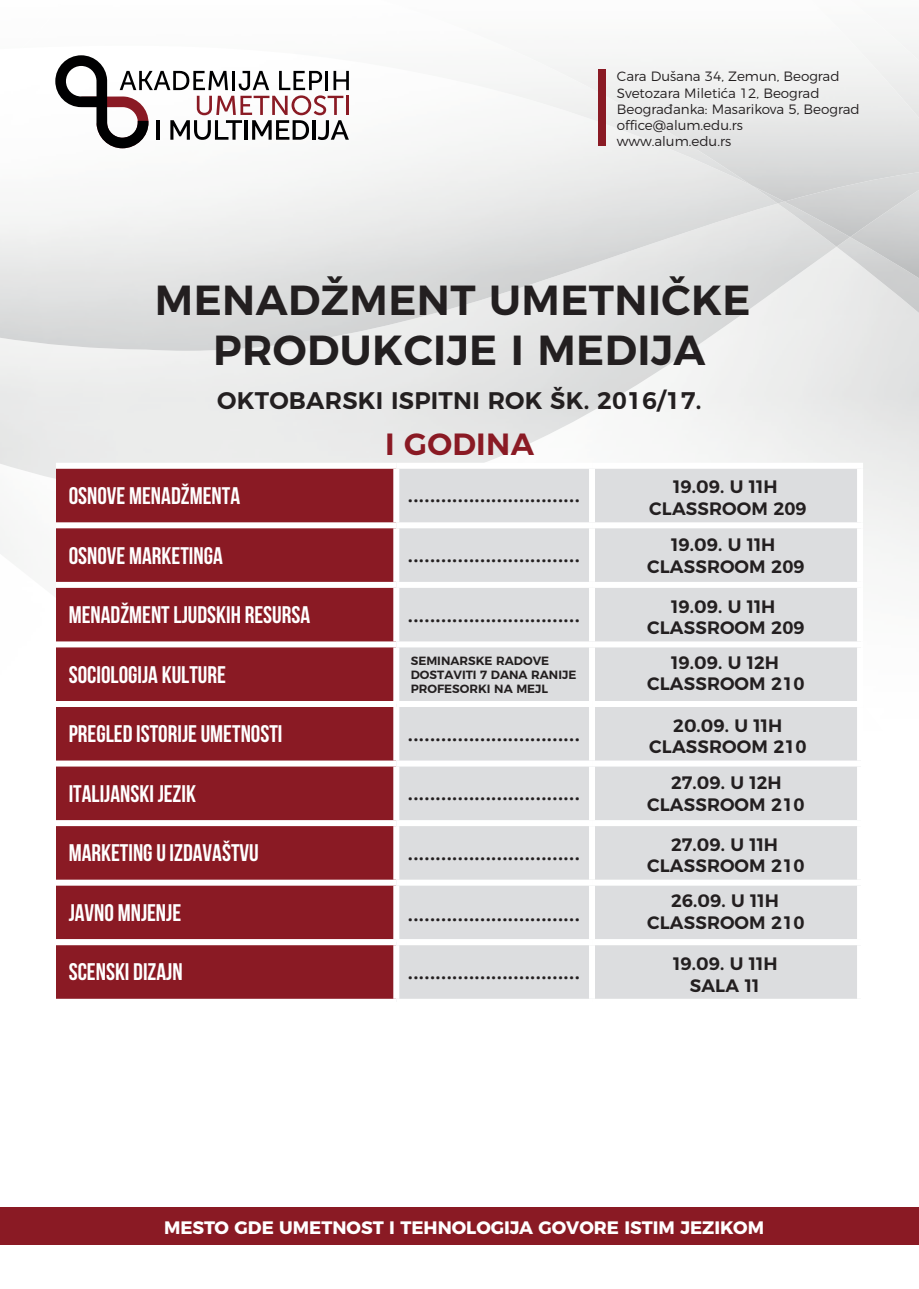
<style>
.page{position:relative;width:919px;height:1289px;background:#fff}
.page>*{position:absolute;margin:0;border:0;box-sizing:border-box;transform-origin:0 0}
.t1{font:600 42px/50.4px "Montserrat";letter-spacing:.01em;color:#231f20;text-align:center}
.t2{font:600 30.6px "Montserrat";letter-spacing:.01em;color:#8a1a24}
.t3{font:700 24px "Bebas Neue";color:#fff}
.t4{font:600 24px "Montserrat";letter-spacing:.01em;color:#231f20}
.t5{font:700 18px "Open Sans";color:#231f20}
.t6{font:600 18px/21.6px "Montserrat";letter-spacing:.005em;color:#231f20;text-align:center}
.t7{font:700 18px "Montserrat";color:#fff}
.t8{font:300 13.5px/16.2px "Montserrat";color:#231f20}
.t9{font:600 12px/14.4px "Montserrat";color:#231f20}
</style>
<div class="page">
<img style="left:836px;top:247px;width:82px;height:71px">
<img style="left:850px;top:237px;width:68px;height:45px">
<img style="left:777px;top:203px;width:73px;height:44px">
<img style="left:784px;top:202px;width:134px;height:35px">
<img style="left:0;top:202px;width:777px;height:149px">
<img style="left:751px;top:202px;width:33px;height:1px">
<img style="left:119px;top:58px;width:799px;height:144px">
<div style="left:725px;top:58px;width:193px;height:66px;background:#edeeed"></div>
<div style="left:743px;top:38px;width:175px;height:28px;background:#f5f6f5"></div>
<div style="left:0;top:1207px;width:918px;height:37px;background:#8a1a24"></div>
<svg style="left:55px;top:55px;width:294px;height:93px"></svg>
<div style="left:598px;top:69px;width:7px;height:76px;background:#8a1a24"></div>
<div style="left:56px;top:644px;width:340px;height:60px;background:#8a1a24"></div>
<div style="left:56px;top:585px;width:340px;height:59px;background:#8a1a24"></div>
<div style="left:56px;top:525px;width:340px;height:60px;background:#8a1a24"></div>
<div style="left:56px;top:466px;width:340px;height:59px;background:#8a1a24"></div>
<div style="left:592px;top:644px;width:268px;height:60px;background:#dcdddf"></div>
<div style="left:396px;top:644px;width:196px;height:60px;background:#dcdddf"></div>
<div style="left:592px;top:585px;width:268px;height:59px;background:#dcdddf"></div>
<div style="left:396px;top:585px;width:196px;height:59px;background:#dcdddf"></div>
<div style="left:592px;top:525px;width:268px;height:60px;background:#dcdddf"></div>
<div style="left:396px;top:525px;width:196px;height:60px;background:#dcdddf"></div>
<div style="left:592px;top:466px;width:268px;height:59px;background:#dcdddf"></div>
<div style="left:396px;top:466px;width:196px;height:59px;background:#dcdddf"></div>
<div style="left:589px;top:469px;width:6px;height:53px;background:#fff"></div>
<div style="left:56px;top:522px;width:340px;height:6px;background:#fff"></div>
<div style="left:396px;top:522px;width:196px;height:6px;background:#fff"></div>
<div style="left:592px;top:522px;width:271px;height:6px;background:#fff"></div>
<div style="left:589px;top:528px;width:6px;height:54px;background:#fff"></div>
<div style="left:56px;top:582px;width:340px;height:6px;background:#fff"></div>
<div style="left:396px;top:582px;width:196px;height:6px;background:#fff"></div>
<div style="left:592px;top:582px;width:271px;height:6px;background:#fff"></div>
<div style="left:589px;top:588px;width:6px;height:53px;background:#fff"></div>
<div style="left:56px;top:641px;width:340px;height:6px;background:#fff"></div>
<div style="left:396px;top:641px;width:196px;height:6px;background:#fff"></div>
<div style="left:592px;top:641px;width:271px;height:6px;background:#fff"></div>
<div style="left:589px;top:647px;width:6px;height:54px;background:#fff"></div>
<div style="left:56px;top:463px;width:340px;height:6px;background:#fff"></div>
<div style="left:396px;top:463px;width:196px;height:6px;background:#fff"></div>
<div style="left:393px;top:469px;width:6px;height:53px;background:#fff"></div>
<div style="left:592px;top:463px;width:271px;height:6px;background:#fff"></div>
<div style="left:857px;top:469px;width:6px;height:53px;background:#fff"></div>
<div style="left:393px;top:528px;width:6px;height:54px;background:#fff"></div>
<div style="left:857px;top:528px;width:6px;height:54px;background:#fff"></div>
<div style="left:393px;top:588px;width:6px;height:53px;background:#fff"></div>
<div style="left:857px;top:588px;width:6px;height:53px;background:#fff"></div>
<div style="left:393px;top:647px;width:6px;height:54px;background:#fff"></div>
<div style="left:857px;top:647px;width:6px;height:54px;background:#fff"></div>
<div style="left:56px;top:882px;width:340px;height:60px;background:#8a1a24"></div>
<div style="left:56px;top:823px;width:340px;height:59px;background:#8a1a24"></div>
<div style="left:56px;top:763px;width:340px;height:60px;background:#8a1a24"></div>
<div style="left:56px;top:704px;width:340px;height:59px;background:#8a1a24"></div>
<div style="left:592px;top:882px;width:268px;height:60px;background:#dcdddf"></div>
<div style="left:396px;top:882px;width:196px;height:60px;background:#dcdddf"></div>
<div style="left:592px;top:823px;width:268px;height:59px;background:#dcdddf"></div>
<div style="left:396px;top:823px;width:196px;height:59px;background:#dcdddf"></div>
<div style="left:592px;top:763px;width:268px;height:60px;background:#dcdddf"></div>
<div style="left:396px;top:763px;width:196px;height:60px;background:#dcdddf"></div>
<div style="left:592px;top:704px;width:268px;height:59px;background:#dcdddf"></div>
<div style="left:396px;top:704px;width:196px;height:59px;background:#dcdddf"></div>
<div style="left:589px;top:707px;width:6px;height:53px;background:#fff"></div>
<div style="left:56px;top:760px;width:340px;height:6px;background:#fff"></div>
<div style="left:396px;top:760px;width:196px;height:6px;background:#fff"></div>
<div style="left:592px;top:760px;width:271px;height:6px;background:#fff"></div>
<div style="left:589px;top:766px;width:6px;height:54px;background:#fff"></div>
<div style="left:56px;top:820px;width:340px;height:6px;background:#fff"></div>
<div style="left:396px;top:820px;width:196px;height:6px;background:#fff"></div>
<div style="left:592px;top:820px;width:271px;height:6px;background:#fff"></div>
<div style="left:589px;top:826px;width:6px;height:53px;background:#fff"></div>
<div style="left:56px;top:879px;width:340px;height:6px;background:#fff"></div>
<div style="left:396px;top:879px;width:196px;height:6px;background:#fff"></div>
<div style="left:592px;top:879px;width:271px;height:6px;background:#fff"></div>
<div style="left:589px;top:885px;width:6px;height:54px;background:#fff"></div>
<div style="left:56px;top:701px;width:340px;height:6px;background:#fff"></div>
<div style="left:396px;top:701px;width:196px;height:6px;background:#fff"></div>
<div style="left:393px;top:707px;width:6px;height:53px;background:#fff"></div>
<div style="left:592px;top:701px;width:271px;height:6px;background:#fff"></div>
<div style="left:857px;top:707px;width:6px;height:53px;background:#fff"></div>
<div style="left:393px;top:766px;width:6px;height:54px;background:#fff"></div>
<div style="left:857px;top:766px;width:6px;height:54px;background:#fff"></div>
<div style="left:393px;top:826px;width:6px;height:53px;background:#fff"></div>
<div style="left:857px;top:826px;width:6px;height:53px;background:#fff"></div>
<div style="left:393px;top:885px;width:6px;height:54px;background:#fff"></div>
<div style="left:857px;top:885px;width:6px;height:54px;background:#fff"></div>
<div style="left:56px;top:942px;width:340px;height:59px;background:#8a1a24"></div>
<div style="left:592px;top:942px;width:268px;height:59px;background:#dcdddf"></div>
<div style="left:396px;top:942px;width:196px;height:59px;background:#dcdddf"></div>
<div style="left:589px;top:945px;width:6px;height:53px;background:#fff"></div>
<div style="left:56px;top:998px;width:340px;height:6px;background:#fff"></div>
<div style="left:396px;top:998px;width:196px;height:6px;background:#fff"></div>
<div style="left:592px;top:998px;width:271px;height:6px;background:#fff"></div>
<div style="left:56px;top:939px;width:340px;height:6px;background:#fff"></div>
<div style="left:396px;top:939px;width:196px;height:6px;background:#fff"></div>
<div style="left:393px;top:945px;width:6px;height:53px;background:#fff"></div>
<div style="left:592px;top:939px;width:271px;height:6px;background:#fff"></div>
<div style="left:857px;top:945px;width:6px;height:53px;background:#fff"></div>
<p class="t8" style="left:617px;top:67px;width:244px">Cara Dušana 34, Zemun, Beograd<br>Svetozara Miletića 12, Beograd<br>Beograđanka: Masarikova 5, Beograd office@alum.edu.rs www.alum.edu.rs</p>
<h1 class="t1" style="left:155px;top:271px;width:597px">MENADŽMENT UMETNIČKE<br>PRODUKCIJE I MEDIJA</h1>
<h3 class="t4" style="left:217px;top:381px;width:486px">OKTOBARSKI ISPITNI ROK ŠK. 2016/17.</h3>
<h3 class="t3" style="left:69px;top:482px;width:173px">OSNOVE MENADŽMENTA</h3>
<h3 class="t3" style="left:69px;top:542px;width:156px">OSNOVE MARKETINGA</h3>
<h3 class="t3" style="left:69px;top:601px;width:243px">MENADŽMENT LJUDSKIH RESURSA</h3>
<h3 class="t3" style="left:69px;top:661px;width:159px">SOCIOLOGIJA KULTURE</h3>
<h3 class="t3" style="left:69px;top:720px;width:215px">PREGLED ISTORIJE UMETNOSTI</h3>
<h3 class="t3" style="left:69px;top:780px;width:129px">ITALIJANSKI JEZIK</h3>
<h3 class="t3" style="left:69px;top:839px;width:192px">MARKETING U IZDAVAŠTVU</h3>
<h3 class="t3" style="left:69px;top:900px;width:114px">JAVNO MNJENJE</h3>
<h3 class="t3" style="left:69px;top:958px;width:115px">SCENSKI DIZAJN</h3>
<h2 class="t2" style="left:385px;top:419px;width:150px">I GODINA</h2>
<p class="t5" style="left:408px;top:483px;width:173px">...............................</p>
<p class="t5" style="left:408px;top:542px;width:173px">...............................</p>
<p class="t5" style="left:408px;top:602px;width:173px">...............................</p>
<p class="t9" style="left:411px;top:652px;width:167px">SEMINARSKE RADOVE<br>DOSTAVITI 7 DANA RANIJE<br>PROFESORKI NA MEJL</p>
<p class="t5" style="left:408px;top:721px;width:173px">...............................</p>
<p class="t5" style="left:408px;top:781px;width:173px">...............................</p>
<p class="t5" style="left:408px;top:840px;width:173px">...............................</p>
<p class="t5" style="left:408px;top:902px;width:173px">...............................</p>
<p class="t5" style="left:408px;top:959px;width:173px">...............................</p>
<p class="t6" style="left:649px;top:475px;width:159px">19.09. U 11H<br>CLASSROOM 209</p>
<p class="t6" style="left:647px;top:532px;width:159px">19.09. U 11H<br>CLASSROOM 209</p>
<p class="t6" style="left:671px;top:594px;width:106px">19.09. U 11H</p>
<p class="t6" style="left:647px;top:615px;width:159px">CLASSROOM 209</p>
<p class="t6" style="left:647px;top:650px;width:159px">19.09. U 12H<br>CLASSROOM 210</p>
<p class="t6" style="left:649px;top:713px;width:159px">20.09. U 11H<br>CLASSROOM 210</p>
<p class="t6" style="left:647px;top:770px;width:159px">27.09. U 12H<br>CLASSROOM 210</p>
<p class="t6" style="left:647px;top:832px;width:159px">27.09. U 11H<br>CLASSROOM 210</p>
<p class="t6" style="left:647px;top:888px;width:159px">26.09. U 11H<br>CLASSROOM 210</p>
<p class="t6" style="left:673px;top:951px;width:106px">19.09. U 11H<br>SALA 11</p>
<p class="t7" style="left:164px;top:1212px;width:601px">MESTO GDE UMETNOST I TEHNOLOGIJA GOVORE ISTIM JEZIKOM</p>
</div>
